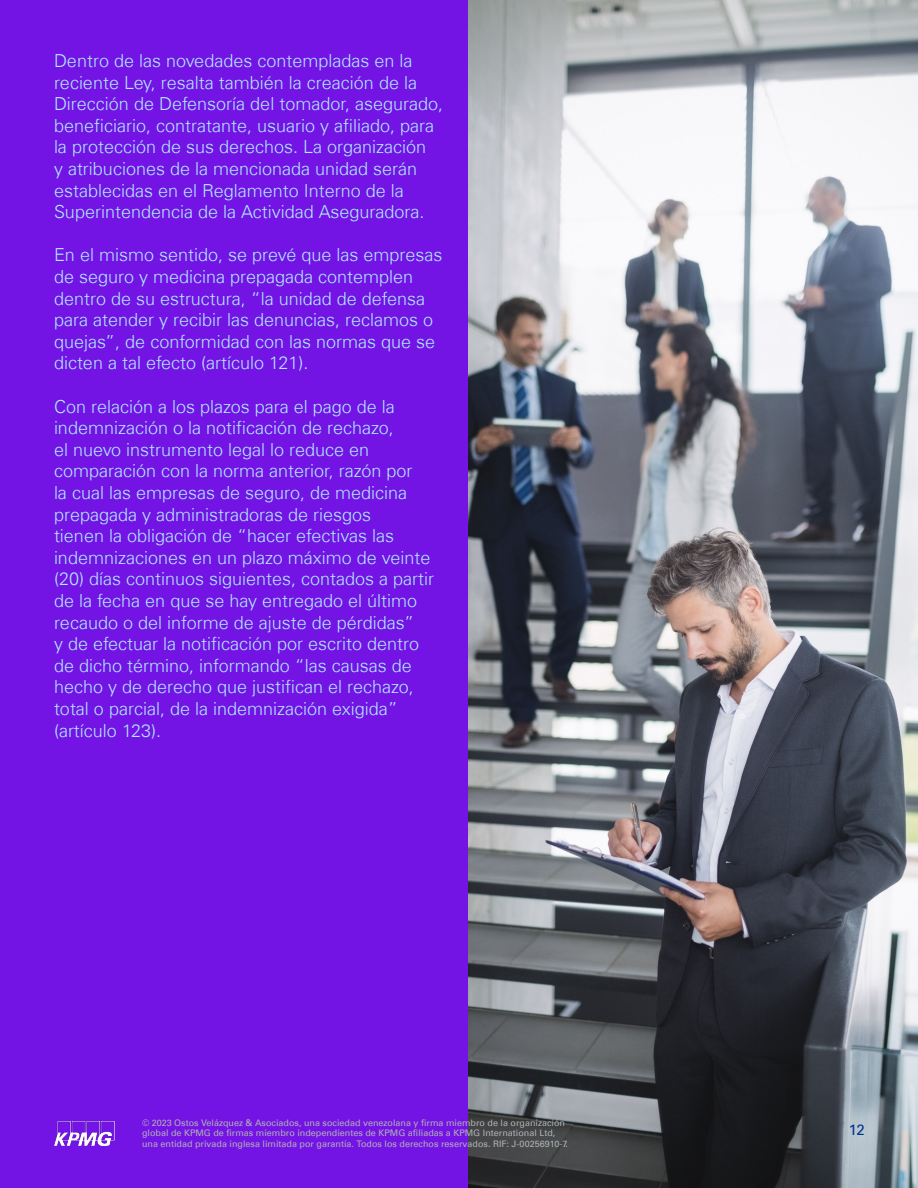
<style>
.page{position:relative;width:918px;height:1188px;background:#7314e4}
.page>*{position:absolute;margin:0;border:0;box-sizing:border-box;transform-origin:0 0}
.t1{font:300 18px/21.6px "Universfor KPMG";color:#afe9ff}
.t2{font:15px "Universfor KPMG";color:#00338e}
.t3{font:9px/10.8px "Universfor KPMG";color:#b3b3b3}
</style>
<div class="page">
<img style="left:469px;top:0;width:449px;height:1188px">
<img style="left:54px;top:1121px;width:60px;height:24px">
<p class="t1" style="left:54px;top:50px;width:391px">Dentro de las novedades contempladas en la reciente Ley, resalta también la creación de la Dirección de Defensoría del tomador, asegurado, beneficiario, contratante, usuario y afiliado, para la protección de sus derechos. La organización<br>y atribuciones de la mencionada unidad serán establecidas en el Reglamento Interno de la Superintendencia de la Actividad Aseguradora.</p>
<p class="t1" style="left:54px;top:244px;width:390px">En el mismo sentido, se prevé que las empresas de seguro y medicina prepagada contemplen dentro de su estructura, “la unidad de defensa para atender y recibir las denuncias, reclamos o quejas”, de conformidad con las normas que se dicten a tal efecto (artículo 121).</p>
<p class="t1" style="left:54px;top:395px;width:382px">Con relación a los plazos para el pago de la indemnización o la notificación de rechazo,<br>el nuevo instrumento legal lo reduce en comparación con la norma anterior, razón por<br>la cual las empresas de seguro, de medicina prepagada y administradoras de riesgos<br>tienen la obligación de “hacer efectivas las indemnizaciones en un plazo máximo de veinte (20) días continuos siguientes, contados a partir de la fecha en que se hay entregado el último recaudo o del informe de ajuste de pérdidas”<br>y de efectuar la notificación por escrito dentro de dicho término, informando “las causas de hecho y de derecho que justifican el rechazo, total o parcial, de la indemnización exigida” (artículo 123).</p>
<p class="t3" style="left:142px;top:1117px;width:428px">© 2023 Ostos Velázquez &amp; Asociados, una sociedad venezolana y firma miembro de la organización global de KPMG de firmas miembro independientes de KPMG afiliadas a KPMG International Ltd, una entidad privada inglesa limitada por garantía. Todos los derechos reservados. RIF: J-00256910-7.</p>
<p class="t2" style="left:849px;top:1121px;width:17px">12</p>
</div>
